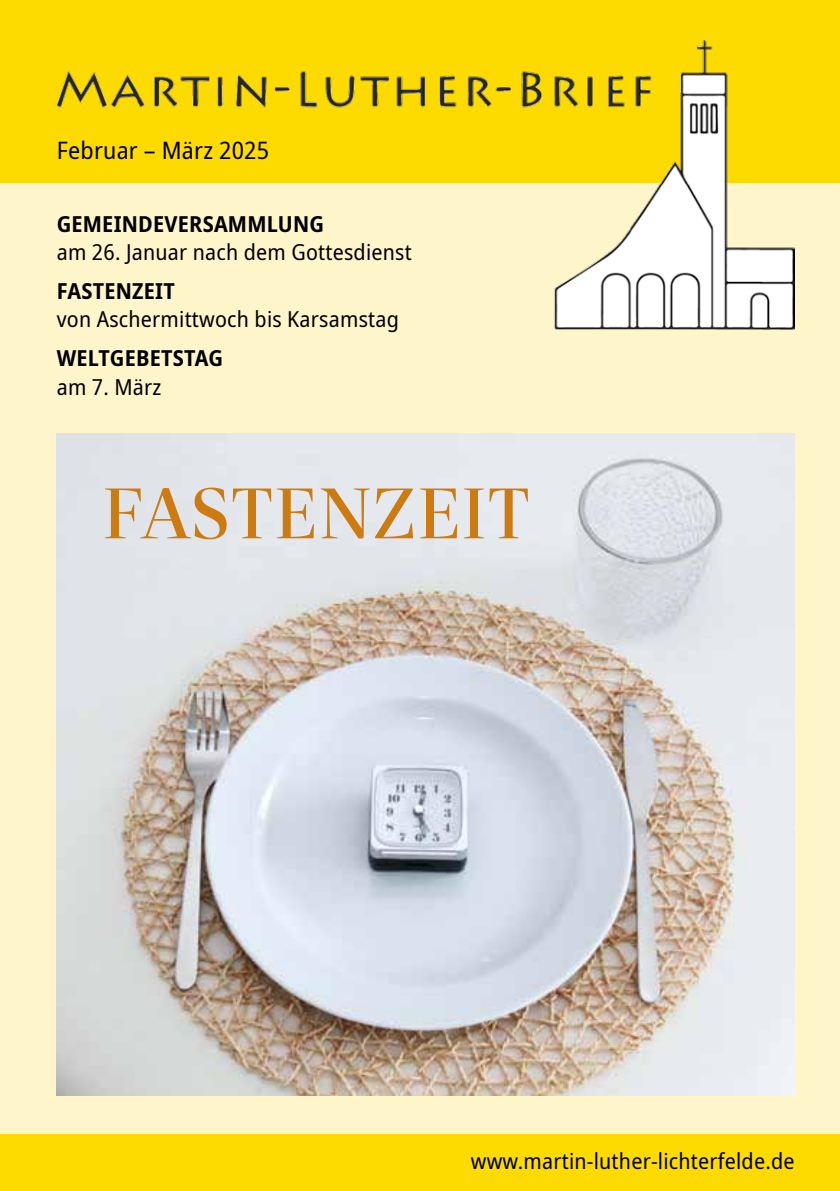
<style>
.page{position:relative;width:840px;height:1191px;background:#fff}
.page>*{position:absolute;margin:0;border:0;box-sizing:border-box;transform-origin:0 0}
.t1{font:500 73px "Dashiell Fine";color:#cd7b10}
.t2{font:semi-condensed 24px "Noto Sans";letter-spacing:.01em;color:#000}
.t3{font:semi-condensed 22px "Noto Sans";letter-spacing:.01em;color:#000}
.t4{font:700 semi-condensed 22px "Noto Sans";letter-spacing:.01em;color:#000}
</style>
<div class="page">
<div style="left:0;top:183px;width:839px;height:951px;background:#fff5cb"></div>
<div style="left:0;top:1134px;width:839px;height:57px;background:#fddb00"></div>
<div style="left:0;top:0;width:839px;height:183px;background:#fddb00"></div>
<img style="left:57px;top:40px;width:737px;height:290px">
<img style="left:57px;top:434px;width:737px;height:661px">
<p class="t2" style="left:57px;top:133px;width:214px">Februar – März 2025</p>
<p class="t4" style="left:57px;top:208px;width:268px">GEMEINDEVERSAMMLUNG</p>
<p class="t3" style="left:57px;top:236px;width:356px">am 26. Januar nach dem Gottesdienst</p>
<p class="t4" style="left:57px;top:275px;width:119px">FASTENZEIT</p>
<p class="t3" style="left:57px;top:304px;width:343px">von Aschermittwoch bis Karsamstag</p>
<p class="t4" style="left:57px;top:343px;width:167px">WELTGEBETSTAG</p>
<p class="t3" style="left:57px;top:371px;width:106px">am 7. März</p>
<h1 class="t1" style="left:102px;top:471px;width:430px">FASTENZEIT</h1>
<p class="t3" style="left:470px;top:1145px;width:325px">www.martin-luther-lichterfelde.de</p>
</div>
